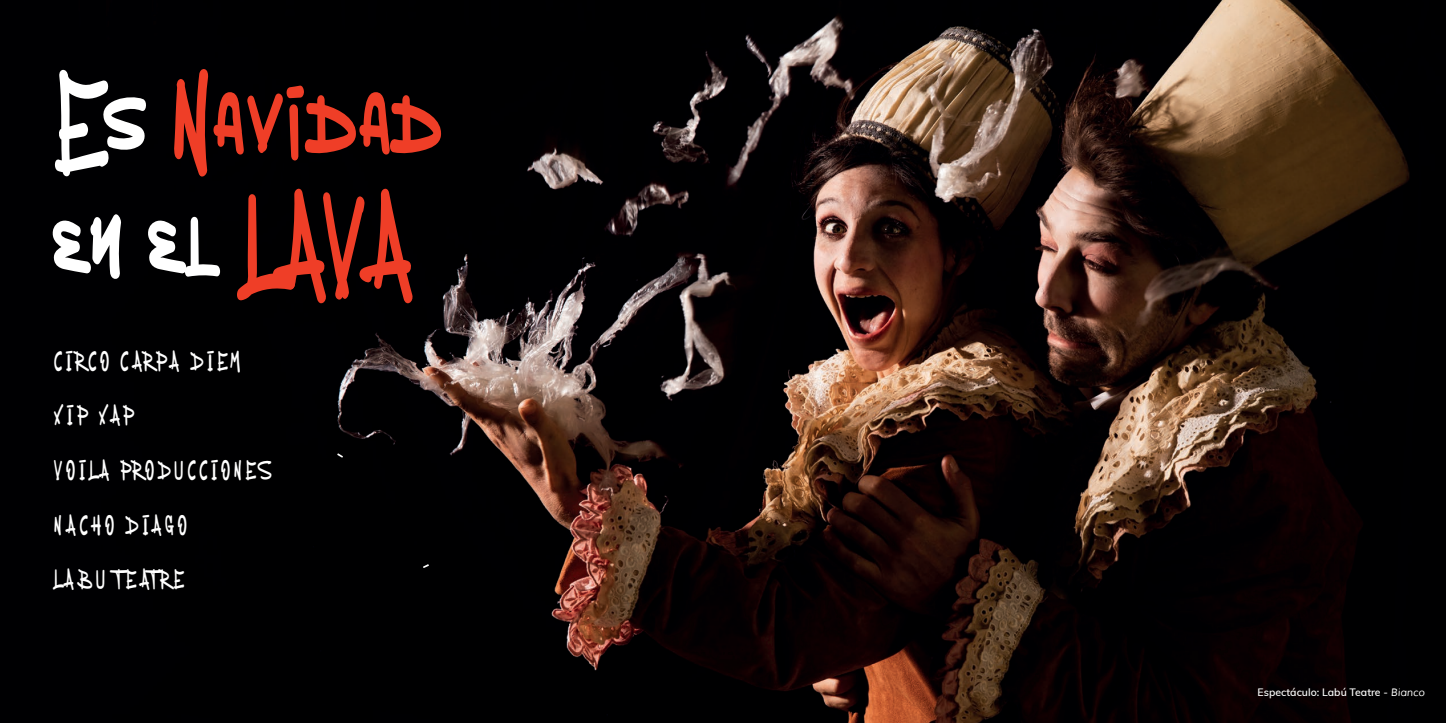
<style>
.page{position:relative;width:1446px;height:723px;background:#fff}
.page>*{position:absolute;margin:0;border:0;box-sizing:border-box;transform-origin:0 0}
.t1{font:145.8px/123.1px "Thirsty Caps";letter-spacing:.05em;color:#ef3e27}
.t2{font:27.75px/54.6px "Thirsty Caps";letter-spacing:.175em;color:#fff}
.t3{font:600 10.5px "Muli";color:#fff}
.s1{color:#fff}
.s2{font-weight:400;font-style:italic}
</style>
<div class="page">
<img style="left:0;top:0;width:1446px;height:723px">
<svg style="left:423px;top:564px;width:6px;height:4px"></svg>
<svg style="left:337px;top:453px;width:6px;height:5px"></svg>
<h1 class="t1" style="left:54px;top:62px;width:386px"><span class="s1">Es</span> Navidad <span class="s1">en el</span> LAVA</h1>
<p class="t2" style="left:54px;top:334px;width:187px">CIRCO CARPA DIEM</p>
<p class="t2" style="left:54px;top:388px;width:80px">XIP XAP</p>
<p class="t2" style="left:54px;top:443px;width:217px">VOILA PRODUCCIONES</p>
<p class="t2" style="left:54px;top:497px;width:133px">NACHO DIAGO<br>LABU TEATRE</p>
<p class="t3" style="left:1257px;top:685px;width:169px">Espectáculo: Labú Teatre - <span class="s2">Bianco</span></p>
</div>
